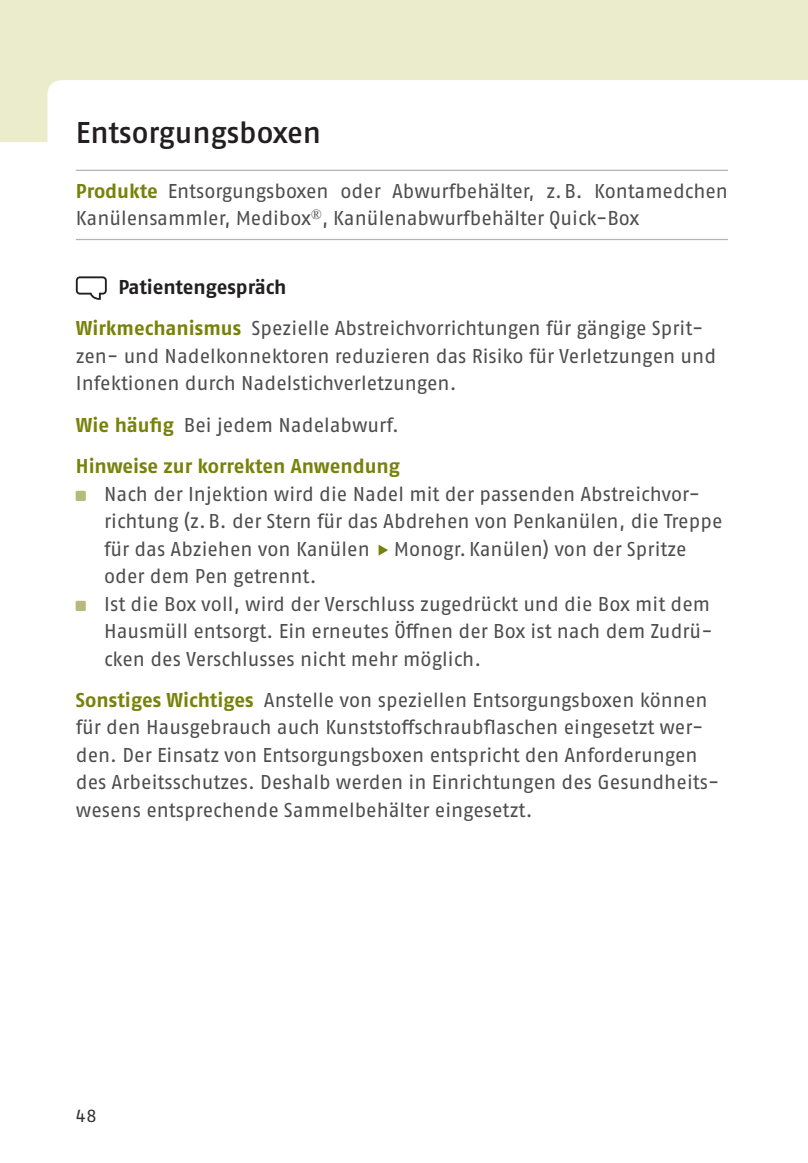
<style>
.page{position:relative;width:808px;height:1163px;background:#fff}
.page>*{position:absolute;margin:0;border:0;box-sizing:border-box;transform-origin:0 0}
.t1{font:600 30px "Fago Pro";letter-spacing:-.005em;color:#231f20}
.t2{font:20px/27.5px "Fago Pro";color:#4d4d4d}
.t3{font:700 20px/41.2px "Fago Pro";letter-spacing:-.005em;color:#78820b}
.t4{font:17.5px "Fago Pro";color:#333}
.s1{font-weight:700;color:#78820b}
.s2{font-weight:700;color:#231f20}
.s3{font-weight:400;color:#4d4d4d}
.s4{font-family:"Arial Unicode MS";font-size:22px;color:#78820b}
</style>
<div class="page">
<svg style="left:0;top:0;width:808px;height:142px;fill:#eaeccc"></svg>
<hr style="left:76px;top:170px;width:652px;height:1px;background:#b3b3b3">
<hr style="left:76px;top:239px;width:652px;height:1px;background:#b3b3b3">
<svg style="left:378px;top:544px;width:10px;height:12px"></svg>
<svg style="left:76px;top:276px;width:31px;height:24px"></svg>
<h1 class="t1" style="left:76px;top:114px;width:247px">Entsorgungsboxen</h1>
<p class="t2" style="left:76px;top:177px;width:653px"><span class="s1">Produkte</span> Entsorgungsboxen oder Abwurfbehälter, z.B. Kontamedchen<br>Kanülensammler, Medibox<sup>®</sup>, Kanülenabwurfbehälter Quick-Box</p>
<p class="t2" style="left:76px;top:266px;width:629px;line-height:41.2px;text-indent:42px"><span class="s2">Patientengespräch<br></span><span class="s1">Wirkmechanismus</span> Spezielle Abstreichvorrichtungen für gängige Sprit-</p>
<p class="t2" style="left:76px;top:342px;width:642px">zen- und Nadelkonnektoren reduzieren das Risiko für Verletzungen und<br>Infektionen durch Nadelstichverletzungen.</p>
<p class="t3" style="left:76px;top:404px;width:326px">Wie häufig <span class="s3">Bei jedem Nadelabwurf.<br></span>Hinweise zur korrekten Anwendung</p>
<p class="t2" style="left:104px;top:480px;width:620px">Nach der Injektion wird die Nadel mit der passenden Abstreichvor&shy;richtung (z.B. der Stern für das Abdrehen von Penkanülen, die Treppe für das Abziehen von Kanülen <span class="s4">▸</span> Monogr.Kanülen) von der Spritze oder dem Pen getrennt.<br>Ist die Box voll, wird der Verschluss zugedrückt und die Box mit dem Hausmüll entsorgt. Ein erneutes Öffnen der Box ist nach dem Zudrü&shy;cken des Verschlusses nicht mehr möglich.</p>
<p class="t2" style="left:76px;top:686px;width:645px"><span class="s1">Sonstiges Wichtiges</span> Anstelle von speziellen Entsorgungsboxen können für den Hausgebrauch auch Kunststoffschraubflaschen eingesetzt wer&shy;den. Der Einsatz von Entsorgungsboxen entspricht den Anforderungen des Arbeitsschutzes. Deshalb werden in Einrichtungen des Gesundheits&shy;wesens entsprechende Sammelbehälter eingesetzt.</p>
<p class="t4" style="left:76px;top:1105px;width:22px">48</p>
</div>
